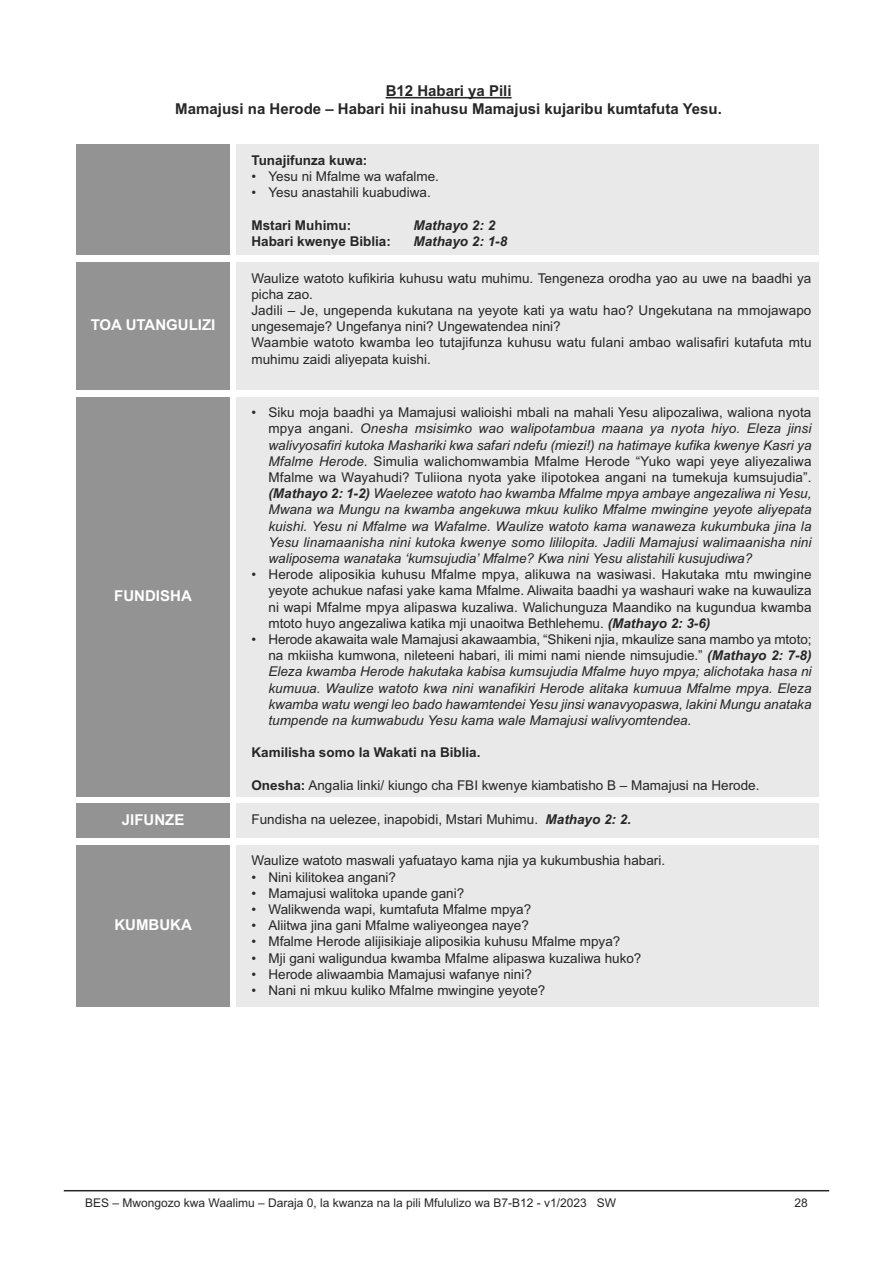
<style>
.page{position:relative;width:893px;height:1263px;background:#fff}
.page>*{position:absolute;margin:0;border:0;box-sizing:border-box;transform-origin:0 0}
.t1{font:700 15px/18px "Arial";color:#272627;text-align:center}
.t2{font:700 15px "Arial";color:#fff}
.t3{font:italic 13.5px/16.2px "Arial";color:#272627;text-align:justify}
.t4{font:13.5px/16.2px "Arial";color:#272627}
.t5{font:700 13.5px "Arial";color:#272627}
.t6{font:italic 700 13.5px "Arial";color:#272627}
.t7{font:12px "Arial";color:#272627}
.s1{font-style:normal}
.s2{font-weight:700}
.s3{font-weight:700;font-style:italic}
</style>
<div class="page">
<hr style="left:64px;top:1190px;width:765px;height:1px;background:#272627">
<hr style="left:386px;top:97px;width:126px;height:1px;background:#272627">
<div style="left:77px;top:145px;width:153px;height:110px;background:#939393"></div>
<div style="left:236px;top:145px;width:583px;height:110px;background:#e9e9e9"></div>
<div style="left:77px;top:262px;width:153px;height:128px;background:#939393"></div>
<div style="left:236px;top:262px;width:583px;height:128px;background:#e9e9e9"></div>
<div style="left:77px;top:397px;width:153px;height:400px;background:#939393"></div>
<div style="left:236px;top:397px;width:583px;height:400px;background:#e9e9e9"></div>
<div style="left:77px;top:804px;width:153px;height:34px;background:#939393"></div>
<div style="left:236px;top:804px;width:583px;height:34px;background:#e9e9e9"></div>
<div style="left:77px;top:845px;width:153px;height:162px;background:#939393"></div>
<div style="left:236px;top:845px;width:583px;height:162px;background:#e9e9e9"></div>
<p class="t1" style="left:175px;top:82px;width:548px">B12 Habari ya Pili<br>Mamajusi na Herode – Habari hii inahusu Mamajusi kujaribu kumtafuta Yesu.</p>
<p class="t5" style="left:251px;top:152px;width:118px">Tunajifunza kuwa:</p>
<p class="t4" style="left:251px;top:168px;width:189px">• Yesu ni Mfalme wa wafalme.</p>
<p class="t4" style="left:251px;top:185px;width:181px">• Yesu anastahili kuabudiwa.</p>
<p class="t5" style="left:251px;top:217px;width:101px">Mstari Muhimu:</p>
<p class="t6" style="left:413px;top:217px;width:83px">Mathayo 2: 2</p>
<p class="t5" style="left:251px;top:233px;width:141px">Habari kwenye Biblia:</p>
<p class="t6" style="left:413px;top:233px;width:95px">Mathayo 2: 1-8</p>
<p class="t2" style="left:91px;top:316px;width:126px">TOA UTANGULIZI</p>
<p class="t2" style="left:114px;top:587px;width:79px">FUNDISHA</p>
<p class="t4" style="left:251px;top:270px;width:562px">Waulize watoto kufikiria kuhusu watu muhimu. Tengeneza orodha yao au uwe na baadhi ya picha zao.<br>Jadili – Je, ungependa kukutana na yeyote kati ya watu hao? Ungekutana na mmojawapo ungesemaje? Ungefanya nini? Ungewatendea nini?<br>Waambie watoto kwamba leo tutajifunza kuhusu watu fulani ambao walisafiri kutafuta mtu muhimu zaidi aliyepata kuishi.</p>
<p class="t3" style="left:268px;top:404px;width:545px;text-indent:-17px"><span class="s1">• Siku moja baadhi ya Mamajusi walioishi mbali na mahali Yesu alipozaliwa, waliona nyota mpya angani.</span> Onesha msisimko wao walipotambua maana ya nyota hiyo. Eleza jinsi walivyosafiri kutoka Mashariki kwa safari ndefu (miezi!) na hatimaye kufika kwenye Kasri ya Mfalme Herode. <span class="s1">Simulia walichomwambia Mfalme Herode “Yuko wapi yeye aliyezaliwa Mfalme wa Wayahudi? Tuliiona nyota yake ilipotokea angani na tumekuja kumsujudia”. </span><span class="s2">(Mathayo 2: 1-2)</span> Waelezee watoto hao kwamba Mfalme mpya ambaye angezaliwa ni Yesu, Mwana wa Mungu na kwamba angekuwa mkuu kuliko Mfalme mwingine yeyote aliyepata kuishi. Yesu ni Mfalme wa Wafalme. Waulize watoto kama wanaweza kukumbuka jina la Yesu linamaanisha nini kutoka kwenye somo lililopita. Jadili Mamajusi walimaanisha nini waliposema wanataka ‘kumsujudia’ Mfalme? Kwa nini Yesu alistahili kusujudiwa?</p>
<p class="t4" style="left:268px;top:566px;width:545px;text-align:justify;text-indent:-17px">• Herode aliposikia kuhusu Mfalme mpya, alikuwa na wasiwasi. Hakutaka mtu mwingine yeyote achukue nafasi yake kama Mfalme. Aliwaita baadhi ya washauri wake na kuwauliza ni wapi Mfalme mpya alipaswa kuzaliwa. Walichunguza Maandiko na kugundua kwamba mtoto huyo angezaliwa katika mji unaoitwa Bethlehemu. <span class="s3">(Mathayo 2: 3-6)</span></p>
<p class="t3" style="left:268px;top:631px;width:545px;text-indent:-17px"><span class="s1">• Herode akawaita wale Mamajusi akawaambia, “Shikeni njia, mkaulize sana mambo ya mtoto; na mkiisha kumwona, nileteeni habari, ili mimi nami niende nimsujudie.”</span> <span class="s2">(Mathayo 2: 7-8)<br></span>Eleza kwamba Herode hakutaka kabisa kumsujudia Mfalme huyo mpya; alichotaka hasa ni kumuua. Waulize watoto kwa nini wanafikiri Herode alitaka kumuua Mfalme mpya. Eleza kwamba watu wengi leo bado hawamtendei Yesu jinsi wanavyopaswa, lakini Mungu anataka tumpende na kumwabudu Yesu kama wale Mamajusi walivyomtendea.</p>
<p class="t5" style="left:251px;top:745px;width:231px">Kamilisha somo la Wakati na Biblia.</p>
<p class="t4" style="left:251px;top:777px;width:510px"><span class="s2">Onesha:</span> Angalia linki/ kiungo cha FBI kwenye kiambatisho B – Mamajusi na Herode.</p>
<p class="t2" style="left:122px;top:811px;width:64px">JIFUNZE</p>
<p class="t4" style="left:251px;top:811px;width:381px">Fundisha na uelezee, inapobidi, Mstari Muhimu. <span class="s3">Mathayo 2: 2.</span></p>
<p class="t2" style="left:114px;top:916px;width:79px">KUMBUKA</p>
<p class="t4" style="left:251px;top:853px;width:415px">Waulize watoto maswali yafuatayo kama njia ya kukumbushia habari.</p>
<p class="t4" style="left:251px;top:869px;width:146px">• Nini kilitokea angani?</p>
<p class="t4" style="left:251px;top:885px;width:214px">• Mamajusi walitoka upande gani?</p>
<p class="t4" style="left:251px;top:901px;width:281px">• Walikwenda wapi, kumtafuta Mfalme mpya?</p>
<p class="t4" style="left:251px;top:917px;width:279px">• Aliitwa jina gani Mfalme waliyeongea naye?</p>
<p class="t4" style="left:251px;top:934px;width:370px">• Mfalme Herode alijisikiaje aliposikia kuhusu Mfalme mpya?</p>
<p class="t4" style="left:251px;top:950px;width:391px">• Mji gani waligundua kwamba Mfalme alipaswa kuzaliwa huko?</p>
<p class="t4" style="left:251px;top:966px;width:282px">• Herode aliwaambia Mamajusi wafanye nini?</p>
<p class="t4" style="left:251px;top:982px;width:295px">• Nani ni mkuu kuliko Mfalme mwingine yeyote?</p>
<p class="t7" style="left:85px;top:1196px;width:533px">BES – Mwongozo kwa Waalimu – Daraja 0, la kwanza na la pili Mfululizo wa B7-B12 - v1/2023 SW</p>
<p class="t7" style="left:795px;top:1196px;width:15px">28</p>
</div>
